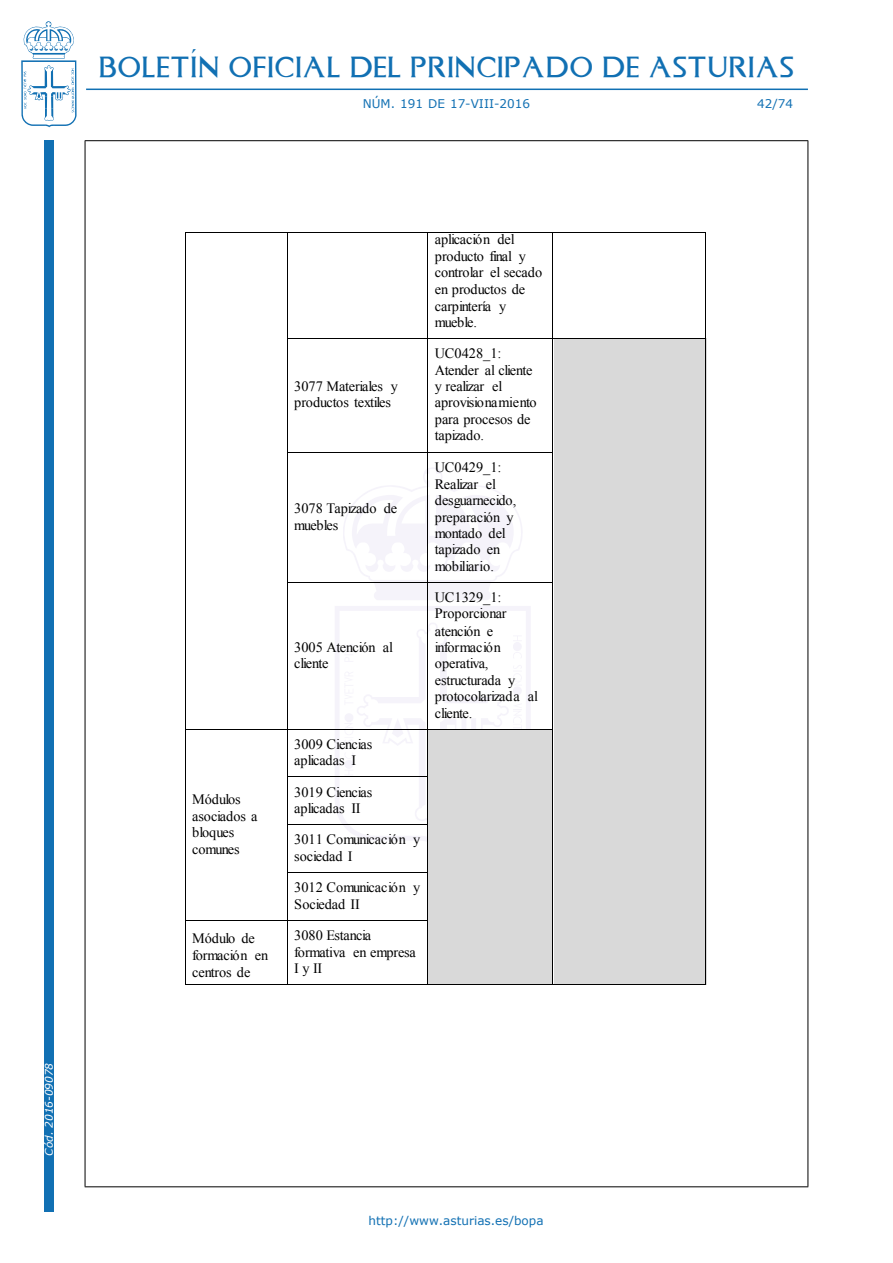
<style>
.page{position:relative;width:893px;height:1263px;background:#fff}
.page>*{position:absolute;margin:0;border:0;box-sizing:border-box;transform-origin:0 0}
.t1{font:24px "Asturica";letter-spacing:.05em;color:#1170b3}
.t2{font:14.25px/16.5px "Times New Roman";letter-spacing:-.005em;color:#000}
.t3{font:12px "Verdana";color:#1170b3}
.t4{font:italic 10.5px "Verdana";color:#fff}
</style>
<div class="page">
<div style="left:44px;top:140px;width:10px;height:1072px;background:#1170b3"></div>
<svg style="left:21px;top:21px;width:56px;height:106px"></svg>
<hr style="left:86px;top:89px;width:722px;height:1px;background:#1170b3">
<hr style="left:85px;top:140px;width:723px;height:1px;background:#000">
<hr style="left:85px;top:1186px;width:723px;height:1px;background:#000">
<hr style="left:85px;top:141px;width:1px;height:1045px;background:#000">
<hr style="left:807px;top:141px;width:1px;height:1045px;background:#000">
<svg style="left:335px;top:468px;width:195px;height:377px"></svg>
<hr style="left:186px;top:232px;width:101px;height:1px;background:#000">
<hr style="left:288px;top:232px;width:139px;height:1px;background:#000">
<hr style="left:428px;top:232px;width:124px;height:1px;background:#000">
<hr style="left:553px;top:232px;width:152px;height:1px;background:#000">
<hr style="left:185px;top:233px;width:1px;height:105px;background:#000">
<hr style="left:287px;top:233px;width:1px;height:105px;background:#000">
<hr style="left:427px;top:233px;width:1px;height:105px;background:#000">
<hr style="left:552px;top:233px;width:1px;height:105px;background:#000">
<hr style="left:705px;top:233px;width:1px;height:105px;background:#000">
<div style="left:554px;top:338px;width:152px;height:308px;background:#d9d9d9"></div>
<div style="left:554px;top:646px;width:6px;height:31px;background:#d9d9d9"></div>
<div style="left:700px;top:646px;width:6px;height:31px;background:#d9d9d9"></div>
<div style="left:554px;top:677px;width:152px;height:307px;background:#d9d9d9"></div>
<div style="left:560px;top:646px;width:140px;height:31px;background:#d9d9d9"></div>
<hr style="left:288px;top:338px;width:139px;height:1px;background:#000">
<hr style="left:428px;top:338px;width:124px;height:1px;background:#000">
<hr style="left:553px;top:338px;width:152px;height:1px;background:#000">
<hr style="left:185px;top:339px;width:1px;height:113px;background:#000">
<hr style="left:287px;top:339px;width:1px;height:113px;background:#000">
<hr style="left:427px;top:339px;width:1px;height:113px;background:#000">
<hr style="left:552px;top:339px;width:1px;height:113px;background:#000">
<hr style="left:705px;top:339px;width:1px;height:113px;background:#000">
<hr style="left:288px;top:452px;width:139px;height:1px;background:#000">
<hr style="left:428px;top:452px;width:124px;height:1px;background:#000">
<hr style="left:185px;top:453px;width:1px;height:129px;background:#000">
<hr style="left:287px;top:453px;width:1px;height:129px;background:#000">
<hr style="left:427px;top:453px;width:1px;height:129px;background:#000">
<hr style="left:552px;top:453px;width:1px;height:129px;background:#000">
<hr style="left:705px;top:453px;width:1px;height:129px;background:#000">
<hr style="left:288px;top:582px;width:139px;height:1px;background:#000">
<hr style="left:428px;top:582px;width:124px;height:1px;background:#000">
<hr style="left:185px;top:583px;width:1px;height:146px;background:#000">
<hr style="left:287px;top:583px;width:1px;height:146px;background:#000">
<hr style="left:427px;top:583px;width:1px;height:146px;background:#000">
<hr style="left:552px;top:583px;width:1px;height:146px;background:#000">
<hr style="left:705px;top:583px;width:1px;height:146px;background:#000">
<div style="left:429px;top:729px;width:124px;height:112px;background:#d9d9d9"></div>
<div style="left:429px;top:841px;width:6px;height:31px;background:#d9d9d9"></div>
<div style="left:547px;top:841px;width:6px;height:31px;background:#d9d9d9"></div>
<div style="left:429px;top:872px;width:124px;height:112px;background:#d9d9d9"></div>
<div style="left:435px;top:841px;width:112px;height:31px;background:#d9d9d9"></div>
<hr style="left:186px;top:729px;width:101px;height:1px;background:#000">
<hr style="left:288px;top:729px;width:139px;height:1px;background:#000">
<hr style="left:428px;top:729px;width:124px;height:1px;background:#000">
<hr style="left:185px;top:729px;width:1px;height:47px;background:#000">
<hr style="left:287px;top:729px;width:1px;height:47px;background:#000">
<hr style="left:427px;top:729px;width:1px;height:47px;background:#000">
<hr style="left:552px;top:729px;width:1px;height:47px;background:#000">
<hr style="left:705px;top:729px;width:1px;height:47px;background:#000">
<hr style="left:288px;top:776px;width:139px;height:1px;background:#000">
<hr style="left:185px;top:777px;width:1px;height:47px;background:#000">
<hr style="left:287px;top:777px;width:1px;height:47px;background:#000">
<hr style="left:427px;top:777px;width:1px;height:47px;background:#000">
<hr style="left:552px;top:777px;width:1px;height:47px;background:#000">
<hr style="left:705px;top:777px;width:1px;height:47px;background:#000">
<hr style="left:288px;top:824px;width:139px;height:1px;background:#000">
<hr style="left:185px;top:825px;width:1px;height:47px;background:#000">
<hr style="left:287px;top:825px;width:1px;height:47px;background:#000">
<hr style="left:427px;top:825px;width:1px;height:47px;background:#000">
<hr style="left:552px;top:825px;width:1px;height:47px;background:#000">
<hr style="left:705px;top:825px;width:1px;height:47px;background:#000">
<hr style="left:288px;top:872px;width:139px;height:1px;background:#000">
<hr style="left:185px;top:873px;width:1px;height:47px;background:#000">
<hr style="left:287px;top:873px;width:1px;height:47px;background:#000">
<hr style="left:427px;top:873px;width:1px;height:47px;background:#000">
<hr style="left:552px;top:873px;width:1px;height:47px;background:#000">
<hr style="left:705px;top:873px;width:1px;height:47px;background:#000">
<hr style="left:186px;top:920px;width:101px;height:1px;background:#000">
<hr style="left:288px;top:920px;width:139px;height:1px;background:#000">
<hr style="left:185px;top:921px;width:1px;height:63px;background:#000">
<hr style="left:186px;top:984px;width:101px;height:1px;background:#000">
<hr style="left:287px;top:921px;width:1px;height:63px;background:#000">
<hr style="left:288px;top:984px;width:139px;height:1px;background:#000">
<hr style="left:427px;top:921px;width:1px;height:63px;background:#000">
<hr style="left:428px;top:984px;width:124px;height:1px;background:#000">
<hr style="left:552px;top:921px;width:1px;height:63px;background:#000">
<hr style="left:553px;top:984px;width:152px;height:1px;background:#000">
<hr style="left:705px;top:921px;width:1px;height:63px;background:#000">
<h1 class="t1" style="left:99px;top:49px;width:696px">BOLETÍN OFICIAL DEL PRINCIPADO DE ASTURIAS</h1>
<p class="t3" style="left:363px;top:96px;width:169px">núm. 191 de 17-viii-2016</p>
<p class="t3" style="left:757px;top:96px;width:37px">42/74</p>
<p class="t4" style="left:42px;top:1155px;width:94px;rotate:-90deg">Cód. 2016-09078</p>
<p class="t2" style="left:294px;top:378px;width:105px">3077 Materiales y productos textiles</p>
<p class="t2" style="left:294px;top:499px;width:104px;line-height:17px">3078 Tapizado de muebles</p>
<p class="t2" style="left:192px;top:790px;width:67px">Módulos asociados a bloques comunes</p>
<p class="t2" style="left:294px;top:638px;width:100px">3005 Atención al cliente</p>
<p class="t2" style="left:294px;top:736px;width:79px;line-height:16px">3009 Ciencias aplicadas I</p>
<p class="t2" style="left:294px;top:783px;width:79px">3019 Ciencias aplicadas II</p>
<p class="t2" style="left:294px;top:831px;width:128px;line-height:17px">3011 Comunicación y sociedad I</p>
<p class="t2" style="left:294px;top:879px;width:128px">3012 Comunicación y<br>Sociedad II</p>
<p class="t2" style="left:192px;top:930px;width:77px">Módulo de formación en centros de</p>
<p class="t2" style="left:294px;top:927px;width:123px">3080 Estancia formativa en empresa<br>I y II</p>
<p class="t2" style="left:435px;top:231px;width:109px">aplicación del producto final y controlar el secado en productos de carpintería y mueble.</p>
<p class="t2" style="left:435px;top:345px;width:103px">UC0428_1:<br>Atender al cliente y realizar el aprovisionamiento para procesos de tapizado.</p>
<p class="t2" style="left:435px;top:458px;width:83px">UC0429_1:<br>Realizar el desguarnecido, preparación y montado del tapizado en mobiliario.</p>
<p class="t2" style="left:435px;top:589px;width:105px">UC1329_1:<br>Proporcionar atención e información operativa, estructurada y protocolarizada al cliente.</p>
<p class="t3" style="left:369px;top:1213px;width:177px">http://www.asturias.es/bopa</p>
</div>
